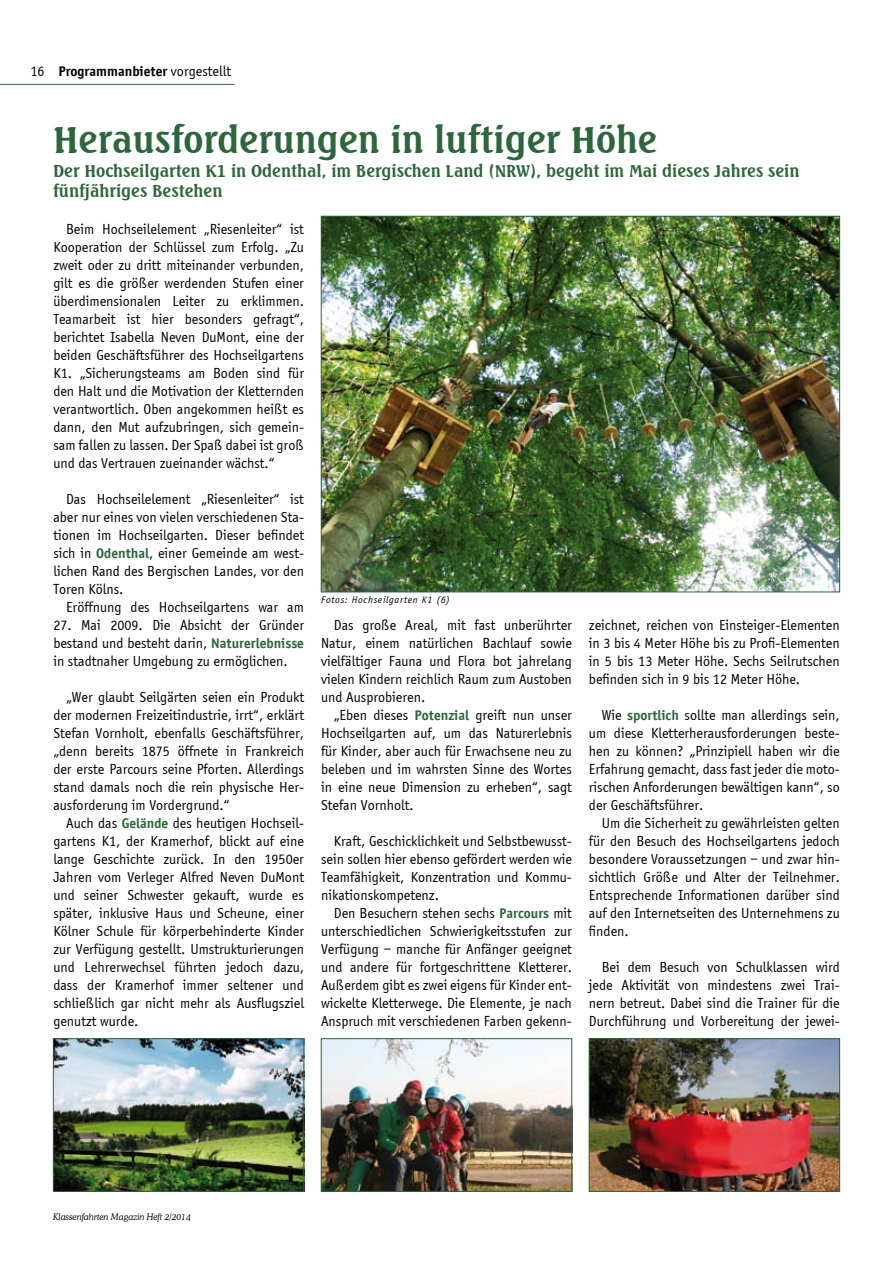
<style>
.page{position:relative;width:893px;height:1263px;background:#fff}
.page>*{position:absolute;margin:0;border:0;box-sizing:border-box;transform-origin:0 0}
.t1{font:700 36px "Seagull BT";color:#2c663b}
.t2{font:700 16.5px/19.8px "Seagull BT";color:#2c663b}
.t3{font:15px/18px "Sportiv";color:#000;text-align:justify}
.t4{font:700 15px "Sportiv";color:#000}
.t5{font:italic 10.5px "Sportiv";letter-spacing:.06em;color:#000}
.t6{font:italic 300 9px "Cooper BT";color:#000}
.s1{font-weight:400}
.s2{font-weight:700;color:#2c663b}
</style>
<div class="page">
<hr style="left:0;top:84px;width:235px;height:1px;background:#2c663b">
<img style="left:323px;top:218px;width:515px;height:372px">
<img style="left:53px;top:1040px;width:251px;height:152px">
<div style="left:53px;top:1038px;width:251px;height:153px;border:1px solid #2c663b"></div>
<img style="left:321px;top:1040px;width:251px;height:152px">
<div style="left:321px;top:1038px;width:251px;height:153px;border:1px solid #2c663b"></div>
<img style="left:591px;top:1040px;width:247px;height:149px">
<div style="left:589px;top:1038px;width:251px;height:153px;border:1px solid #2c663b"></div>
<p class="t3" style="left:31px;top:62px;width:16px">16</p>
<p class="t4" style="left:58px;top:62px;width:174px">Programmanbieter <span class="s1">vorgestellt</span></p>
<h1 class="t1" style="left:53px;top:117px;width:606px">Herausforderungen in luftiger Höhe</h1>
<p class="t2" style="left:53px;top:161px;width:748px">Der Hochseilgarten K1 in Odenthal, im Bergischen Land (NRW), begeht im Mai dieses Jahres sein fünfjähriges Bestehen</p>
<p class="t3" style="left:53px;top:220px;width:252px;text-indent:13px">Beim Hochseilelement „Riesenleiter“ ist Kooperation der Schlüssel zum Erfolg. „Zu zweit oder zu dritt miteinander verbunden, gilt es die größer werdenden Stufen einer überdimensionalen Leiter zu erklimmen.<br>Teamarbeit ist hier besonders gefragt“, berichtet Isabella Neven DuMont, eine der beiden Geschäftsführer des Hochseilgartens K1. „Sicherungsteams am Boden sind für den Halt und die Motivation der Kletternden verantwortlich. Oben angekommen heißt es dann, den Mut aufzubringen, sich gemein&shy;sam fallen zu lassen. Der Spaß dabei ist groß und das Vertrauen zueinander wächst.“</p>
<p class="t3" style="left:53px;top:490px;width:252px;text-indent:13px">Das Hochseilelement „Riesenleiter“ ist aber nur eines von vielen verschiedenen Sta&shy;tionen im Hochseilgarten. Dieser befindet sich in <span class="s2">Odenthal</span>, einer Gemeinde am west&shy;lichen Rand des Bergischen Landes, vor den Toren Kölns.</p>
<p class="t3" style="left:66px;top:598px;width:239px">Eröffnung des Hochseilgartens war am</p>
<p class="t3" style="left:53px;top:616px;width:252px">27. Mai 2009. Die Absicht der Gründer bestand und besteht darin, <span class="s2">Naturerlebnisse </span>in stadtnaher Umgebung zu ermöglichen.</p>
<p class="t3" style="left:53px;top:688px;width:252px;text-indent:13px">„Wer glaubt Seilgärten seien ein Produkt der modernen Freizeitindustrie, irrt“, erklärt Stefan Vornholt, ebenfalls Geschäftsführer, „denn bereits 1875 öffnete in Frankreich der erste Parcours seine Pforten. Allerdings stand damals noch die rein physische Her&shy;ausforderung im Vordergrund.“</p>
<p class="t3" style="left:53px;top:814px;width:252px;text-indent:13px">Auch das <span class="s2">Gelände</span> des heutigen Hochseil&shy;gartens K1, der Kramerhof, blickt auf eine lange Geschichte zurück. In den 1950er Jahren vom Verleger Alfred Neven DuMont und seiner Schwester gekauft, wurde es später, inklusive Haus und Scheune, einer Kölner Schule für körperbehinderte Kinder zur Verfügung gestellt. Umstrukturierungen und Lehrerwechsel führten jedoch dazu, dass der Kramerhof immer seltener und schließlich gar nicht mehr als Ausflugsziel genutzt wurde.</p>
<p class="t5" style="left:321px;top:594px;width:130px">Fotos: Hochseilgarten K1 (6)</p>
<p class="t3" style="left:321px;top:616px;width:252px;text-indent:13px">Das große Areal, mit fast unberührter Natur, einem natürlichen Bachlauf sowie vielfältiger Fauna und Flora bot jahrelang vielen Kindern reichlich Raum zum Austoben und Ausprobieren.</p>
<p class="t3" style="left:321px;top:706px;width:252px;text-indent:13px">„Eben dieses <span class="s2">Potenzial</span> greift nun unser Hochseilgarten auf, um das Naturerlebnis für Kinder, aber auch für Erwachsene neu zu beleben und im wahrsten Sinne des Wortes in eine neue Dimension zu erheben“, sagt Stefan Vornholt.</p>
<p class="t3" style="left:321px;top:832px;width:252px;text-indent:13px">Kraft, Geschicklichkeit und Selbstbewusst&shy;sein sollen hier ebenso gefördert werden wie Teamfähigkeit, Konzentration und Kommu&shy;nikationskompetenz.</p>
<p class="t3" style="left:321px;top:904px;width:252px;text-indent:13px">Den Besuchern stehen sechs <span class="s2">Parcours</span> mit unterschiedlichen Schwierigkeitsstufen zur Verfügung – manche für Anfänger geeignet und andere für fortgeschrittene Kletterer.<br>Außerdem gibt es zwei eigens für Kinder ent&shy;wickelte Kletterwege. Die Elemente, je nach Anspruch mit verschiedenen Farben gekenn-</p>
<p class="t3" style="left:589px;top:616px;width:252px">zeichnet, reichen von Einsteiger-Elementen in 3 bis 4 Meter Höhe bis zu Profi-Elementen in 5 bis 13 Meter Höhe. Sechs Seilrutschen befinden sich in 9 bis 12 Meter Höhe.</p>
<p class="t3" style="left:589px;top:706px;width:252px;text-indent:13px">Wie <span class="s2">sportlich</span> sollte man allerdings sein, um diese Kletterherausforderungen beste&shy;hen zu können? „Prinzipiell haben wir die Erfahrung gemacht, dass fast jeder die moto&shy;rischen Anforderungen bewältigen kann“, so der Geschäftsführer.</p>
<p class="t3" style="left:589px;top:814px;width:252px;text-indent:13px">Um die Sicherheit zu gewährleisten gelten für den Besuch des Hochseilgartens jedoch besondere Voraussetzungen – und zwar hin&shy;sichtlich Größe und Alter der Teilnehmer.<br>Entsprechende Informationen darüber sind auf den Internetseiten des Unternehmens zu finden.</p>
<p class="t3" style="left:589px;top:958px;width:252px;text-indent:13px">Bei dem Besuch von Schulklassen wird jede Aktivität von mindestens zwei Trai&shy;nern betreut. Dabei sind die Trainer für die Durchführung und Vorbereitung der jewei-</p>
<p class="t6" style="left:53px;top:1212px;width:139px">Klassenfahrten Magazin Heft 2/2014</p>
</div>
